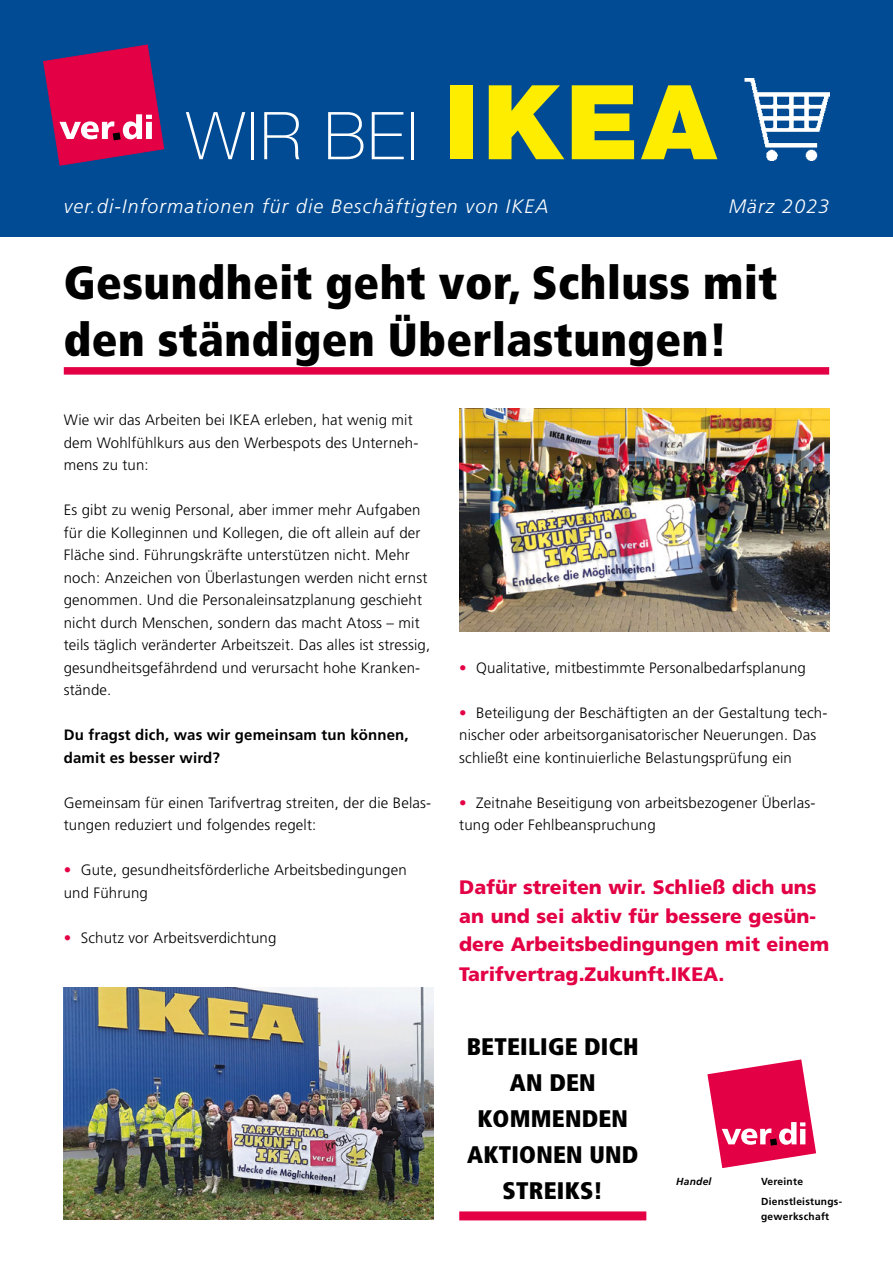
<style>
.page{position:relative;width:893px;height:1263px;background:#fff}
.page>*{position:absolute;margin:0;border:0;box-sizing:border-box;transform-origin:0 0}
.t1{font:100 66px "Helvetica Neue";letter-spacing:.03em;color:#fff}
.t2{font:900 condensed 46.5px/57px "Frutiger";letter-spacing:.01em;color:#000}
.t3{font:900 condensed 24px/36px "Frutiger";letter-spacing:.01em;color:#000;text-align:center}
.t4{font:900 19.5px/29px "Frutiger";color:#e30045}
.t5{font:italic 300 19.5px "Frutiger";letter-spacing:.06em;color:#fff}
.t6{font:300 15px/22.5px "Frutiger";letter-spacing:.01em;color:#000}
.t7{font:700 15px/22.5px "Frutiger";letter-spacing:.01em;color:#000}
.t8{font:700 10.2px/19.5px "Frutiger";letter-spacing:.025em;color:#000}
.t9{font:italic 700 10.2px "Frutiger";letter-spacing:.025em;color:#000}
.s1{font-weight:900;font-size:103.5px;color:#ffed00}
.s2{color:#e30045}
</style>
<div class="page">
<div style="left:459px;top:1211px;width:187px;height:9px;background:#e30045"></div>
<svg style="left:707px;top:1059px;width:109px;height:109px"></svg>
<div style="left:64px;top:367px;width:765px;height:8px;background:#e30045"></div>
<div style="left:0;top:0;width:893px;height:236px;background:#004b93"></div>
<img style="left:744px;top:78px;width:85px;height:83px">
<svg style="left:43px;top:45px;width:121px;height:120px"></svg>
<img style="left:64px;top:988px;width:370px;height:231px">
<img style="left:459px;top:408px;width:370px;height:223px">
<h1 class="t1" style="left:186px;top:86px;width:532px">WIR BEI <span class="s1">IKEA</span></h1>
<h3 class="t5" style="left:64px;top:196px;width:486px">ver.di-Informationen für die Beschäftigten von IKEA</h3>
<h3 class="t5" style="left:729px;top:196px;width:102px">März 2023</h3>
<h2 class="t2" style="left:64px;top:254px;width:715px">Gesundheit geht vor, Schluss mit den ständigen Überlastungen!</h2>
<p class="t6" style="left:64px;top:409px;width:356px">Wie wir das Arbeiten bei IKEA erleben, hat wenig mit dem Wohlfühlkurs aus den Werbespots des Unterneh&shy;mens zu tun:</p>
<p class="t6" style="left:64px;top:499px;width:368px">Es gibt zu wenig Personal, aber immer mehr Aufgaben für die Kolleginnen und Kollegen, die oft allein auf der Fläche sind. Führungskräfte unterstützen nicht. Mehr noch: Anzeichen von Überlastungen werden nicht ernst genommen. Und die Personaleinsatzplanung geschieht nicht durch Menschen, sondern das macht Atoss – mit teils täglich veränderter Arbeitszeit. Das alles ist stressig, gesundheitsgefährdend und verursacht hohe Kranken&shy;stände.</p>
<p class="t7" style="left:64px;top:723px;width:346px">Du fragst dich, was wir gemeinsam tun können, damit es besser wird?</p>
<p class="t6" style="left:64px;top:791px;width:369px">Gemeinsam für einen Tarifvertrag streiten, der die Belas&shy;tungen reduziert und folgendes regelt:</p>
<p class="t6" style="left:64px;top:859px;width:344px"><span class="s2">•</span> Gute, gesundheitsförderliche Arbeitsbedingungen und Führung</p>
<p class="t6" style="left:64px;top:926px;width:214px"><span class="s2">•</span> Schutz vor Arbeitsverdichtung</p>
<p class="t6" style="left:459px;top:656px;width:348px"><span class="s2">•</span> Qualitative, mitbestimmte Personalbedarfsplanung</p>
<p class="t6" style="left:459px;top:701px;width:370px"><span class="s2">•</span> Beteiligung der Beschäftigten an der Gestaltung tech&shy;nischer oder arbeitsorganisatorischer Neuerungen. Das schließt eine kontinuierliche Belastungsprüfung ein</p>
<p class="t6" style="left:459px;top:791px;width:358px"><span class="s2">•</span> Zeitnahe Beseitigung von arbeitsbezogener Überlas&shy;tung oder Fehlbeanspruchung</p>
<h3 class="t4" style="left:459px;top:872px;width:371px">Dafür streiten wir. Schließ dich uns an und sei aktiv für bessere gesün&shy;dere Arbeitsbedingungen mit einem Tarifvertrag.Zukunft.IKEA.</h3>
<h3 class="t3" style="left:467px;top:1028px;width:173px">BETEILIGE DICH<br>AN DEN<br>KOMMENDEN<br>AKTIONEN UND<br>STREIKS!</h3>
<p class="t9" style="left:676px;top:1176px;width:37px">Handel</p>
<p class="t8" style="left:761px;top:1172px;width:83px">Vereinte<br>Dienstleistungs-</p>
<p class="t8" style="left:761px;top:1207px;width:70px">gewerkschaft</p>
</div>
